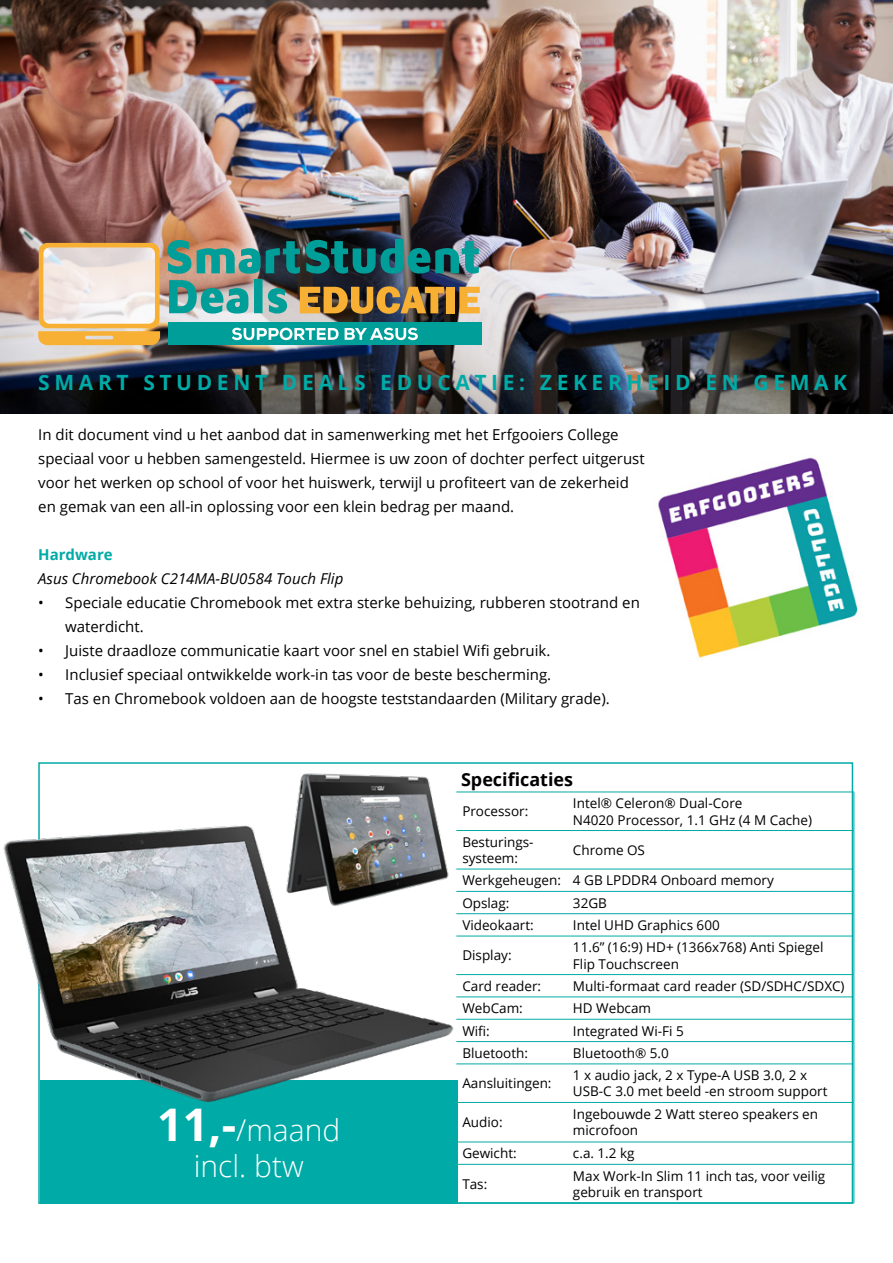
<style>
.page{position:relative;width:893px;height:1263px;background:#fff}
.page>*{position:absolute;margin:0;border:0;box-sizing:border-box;transform-origin:0 0}
.t1{font:300 30px/36px "Open Sans";color:#fff;text-align:center}
.t2{font:700 21px "Open Sans";letter-spacing:.22em;color:#00aaa6}
.t3{font:700 18px "Open Sans";color:#000}
.t4{font:15px/24px "Open Sans";color:#000}
.t5{font:italic 15px "Open Sans";color:#000}
.t6{font:700 15px "Open Sans";color:#00aaa6}
.t7{font:13.5px/16.2px "Open Sans";color:#000}
.s1{font-weight:700;font-size:45px}
</style>
<div class="page">
<img style="left:0;top:0;width:893px;height:413px">
<hr style="left:456px;top:792px;width:111px;height:1px;background:#00aaa6">
<hr style="left:567px;top:792px;width:287px;height:1px;background:#00aaa6">
<hr style="left:853px;top:792px;width:1px;height:38px;background:#00aaa6">
<hr style="left:456px;top:830px;width:111px;height:1px;background:#00aaa6">
<hr style="left:567px;top:830px;width:287px;height:1px;background:#00aaa6">
<hr style="left:853px;top:831px;width:1px;height:38px;background:#00aaa6">
<hr style="left:456px;top:869px;width:111px;height:1px;background:#00aaa6">
<hr style="left:567px;top:869px;width:287px;height:1px;background:#00aaa6">
<hr style="left:456px;top:891px;width:111px;height:1px;background:#00aaa6">
<hr style="left:567px;top:891px;width:287px;height:1px;background:#00aaa6">
<hr style="left:456px;top:913px;width:111px;height:1px;background:#00aaa6">
<hr style="left:567px;top:913px;width:287px;height:1px;background:#00aaa6">
<svg style="left:853px;top:869px;width:1px;height:67px"></svg>
<hr style="left:456px;top:936px;width:111px;height:1px;background:#00aaa6">
<hr style="left:567px;top:936px;width:287px;height:1px;background:#00aaa6">
<hr style="left:853px;top:936px;width:1px;height:38px;background:#00aaa6">
<hr style="left:456px;top:974px;width:111px;height:1px;background:#00aaa6">
<hr style="left:567px;top:974px;width:287px;height:1px;background:#00aaa6">
<hr style="left:456px;top:996px;width:111px;height:1px;background:#00aaa6">
<hr style="left:567px;top:996px;width:287px;height:1px;background:#00aaa6">
<hr style="left:456px;top:1019px;width:111px;height:1px;background:#00aaa6">
<hr style="left:567px;top:1019px;width:287px;height:1px;background:#00aaa6">
<hr style="left:456px;top:1041px;width:111px;height:1px;background:#00aaa6">
<hr style="left:567px;top:1041px;width:287px;height:1px;background:#00aaa6">
<svg style="left:853px;top:975px;width:1px;height:88px"></svg>
<hr style="left:456px;top:1063px;width:111px;height:1px;background:#00aaa6">
<hr style="left:567px;top:1063px;width:287px;height:1px;background:#00aaa6">
<hr style="left:853px;top:1064px;width:1px;height:38px;background:#00aaa6">
<hr style="left:456px;top:1102px;width:111px;height:1px;background:#00aaa6">
<hr style="left:567px;top:1102px;width:287px;height:1px;background:#00aaa6">
<hr style="left:853px;top:1103px;width:1px;height:38px;background:#00aaa6">
<hr style="left:456px;top:1141px;width:111px;height:1px;background:#00aaa6">
<hr style="left:567px;top:1141px;width:287px;height:1px;background:#00aaa6">
<svg style="left:853px;top:1142px;width:1px;height:22px"></svg>
<hr style="left:456px;top:1164px;width:111px;height:1px;background:#00aaa6">
<hr style="left:567px;top:1164px;width:287px;height:1px;background:#00aaa6">
<hr style="left:853px;top:1165px;width:1px;height:37px;background:#00aaa6">
<hr style="left:567px;top:1202px;width:287px;height:1px;background:#00aaa6">
<div style="left:40px;top:1080px;width:417px;height:124px;background:#00aaa6"></div>
<svg style="left:168px;top:240px;width:23px;height:34px"></svg>
<svg style="left:197px;top:241px;width:103px;height:33px;background:#468680"></svg>
<img style="left:306px;top:239px;width:173px;height:35px">
<svg style="left:169px;top:280px;width:79px;height:34px;background:#58a29c"></svg>
<div style="left:254px;top:279px;width:9px;height:34px;background:#009e99"></div>
<svg style="left:268px;top:288px;width:19px;height:26px"></svg>
<svg style="left:38px;top:243px;width:122px;height:102px;background:#efd7b4"></svg>
<svg style="left:300px;top:286px;width:144px;height:28px;background:#a57b35"></svg>
<div style="left:446px;top:287px;width:9px;height:26px;background:#f7b033"></div>
<svg style="left:459px;top:287px;width:21px;height:26px"></svg>
<div style="left:168px;top:322px;width:314px;height:23px;background:#009e99"></div>
<svg style="left:232px;top:328px;width:107px;height:12px"></svg>
<svg style="left:345px;top:328px;width:73px;height:12px"></svg>
<img style="left:658px;top:457px;width:200px;height:201px">
<img style="left:238px;top:762px;width:221px;height:2px">
<img style="left:3px;top:770px;width:472px;height:375px">
<h2 class="t2" style="left:38px;top:367px;width:810px">SMART STUDENT DEALS EDUCATIE: ZEKERHEID EN GEMAK</h2>
<p class="t4" style="left:38px;top:422px;width:608px">In dit document vind u het aanbod dat in samenwerking met het Erfgooiers College speciaal voor u hebben samengesteld. Hiermee is uw zoon of dochter perfect uitgerust voor het werken op school of voor het huiswerk, terwijl u profiteert van de zekerheid en gemak van een all-in oplossing voor een klein bedrag per maand.</p>
<p class="t6" style="left:38px;top:544px;width:76px">Hardware</p>
<p class="t5" style="left:38px;top:569px;width:307px">Asus Chromebook C214MA-BU0584 Touch Flip</p>
<p class="t4" style="left:65px;top:590px;width:576px;text-indent:-27px">• Speciale educatie Chromebook met extra sterke behuizing, rubberen stootrand en waterdicht.</p>
<p class="t4" style="left:38px;top:638px;width:514px">• Juiste draadloze communicatie kaart voor snel en stabiel Wifi gebruik.</p>
<p class="t4" style="left:38px;top:662px;width:514px">• Inclusief speciaal ontwikkelde work-in tas voor de beste bescherming.</p>
<p class="t4" style="left:38px;top:686px;width:573px">• Tas en Chromebook voldoen aan de hoogste teststandaarden (Military grade).</p>
<h1 class="t1" style="left:157px;top:1111px;width:184px"><span class="s1">11,-</span>/maand incl. btw</h1>
<p class="t3" style="left:461px;top:766px;width:114px">Specificaties</p>
<p class="t7" style="left:462px;top:803px;width:67px">Processor:</p>
<p class="t7" style="left:573px;top:795px;width:241px">Intel® Celeron® Dual-Core<br>N4020 Processor, 1.1 GHz (4 M Cache)</p>
<p class="t7" style="left:462px;top:833px;width:72px">Besturings&shy;systeem:</p>
<p class="t7" style="left:573px;top:841px;width:74px">Chrome OS</p>
<p class="t7" style="left:462px;top:869px;width:313px;line-height:22.4px">Werkgeheugen: 4 GB LPDDR4 Onboard memory<br>Opslag:</p>
<p class="t7" style="left:573px;top:894px;width:36px">32GB</p>
<p class="t7" style="left:462px;top:917px;width:73px">Videokaart:</p>
<p class="t7" style="left:573px;top:917px;width:148px">Intel UHD Graphics 600</p>
<p class="t7" style="left:462px;top:947px;width:51px">Display:</p>
<p class="t7" style="left:573px;top:939px;width:252px">11.6” (16:9) HD+ (1366x768) Anti Spiegel<br>Flip Touchscreen</p>
<p class="t7" style="left:462px;top:977px;width:80px">Card reader:</p>
<p class="t7" style="left:573px;top:977px;width:273px">Multi-formaat card reader (SD/SDHC/SDXC)</p>
<p class="t7" style="left:462px;top:1000px;width:62px">WebCam:</p>
<p class="t7" style="left:573px;top:1000px;width:80px">HD Webcam</p>
<p class="t7" style="left:462px;top:1022px;width:29px">Wifi:</p>
<p class="t7" style="left:573px;top:1022px;width:112px">Integrated Wi-Fi 5</p>
<p class="t7" style="left:462px;top:1044px;width:67px">Bluetooth:</p>
<p class="t7" style="left:573px;top:1044px;width:97px">Bluetooth® 5.0</p>
<p class="t7" style="left:462px;top:1075px;width:91px">Aansluitingen:</p>
<p class="t7" style="left:573px;top:1067px;width:256px">1 x audio jack, 2 x Type-A USB 3.0, 2 x<br>USB-C 3.0 met beeld -en stroom support</p>
<p class="t7" style="left:462px;top:1114px;width:42px">Audio:</p>
<p class="t7" style="left:573px;top:1106px;width:247px">Ingebouwde 2 Watt stereo speakers en microfoon</p>
<p class="t7" style="left:462px;top:1145px;width:56px">Gewicht:</p>
<p class="t7" style="left:573px;top:1145px;width:63px">c.a. 1.2 kg</p>
<p class="t7" style="left:462px;top:1175px;width:27px">Tas:</p>
<p class="t7" style="left:573px;top:1167px;width:254px">Max Work-In Slim 11 inch tas, voor veilig gebruik en transport</p>
</div>
